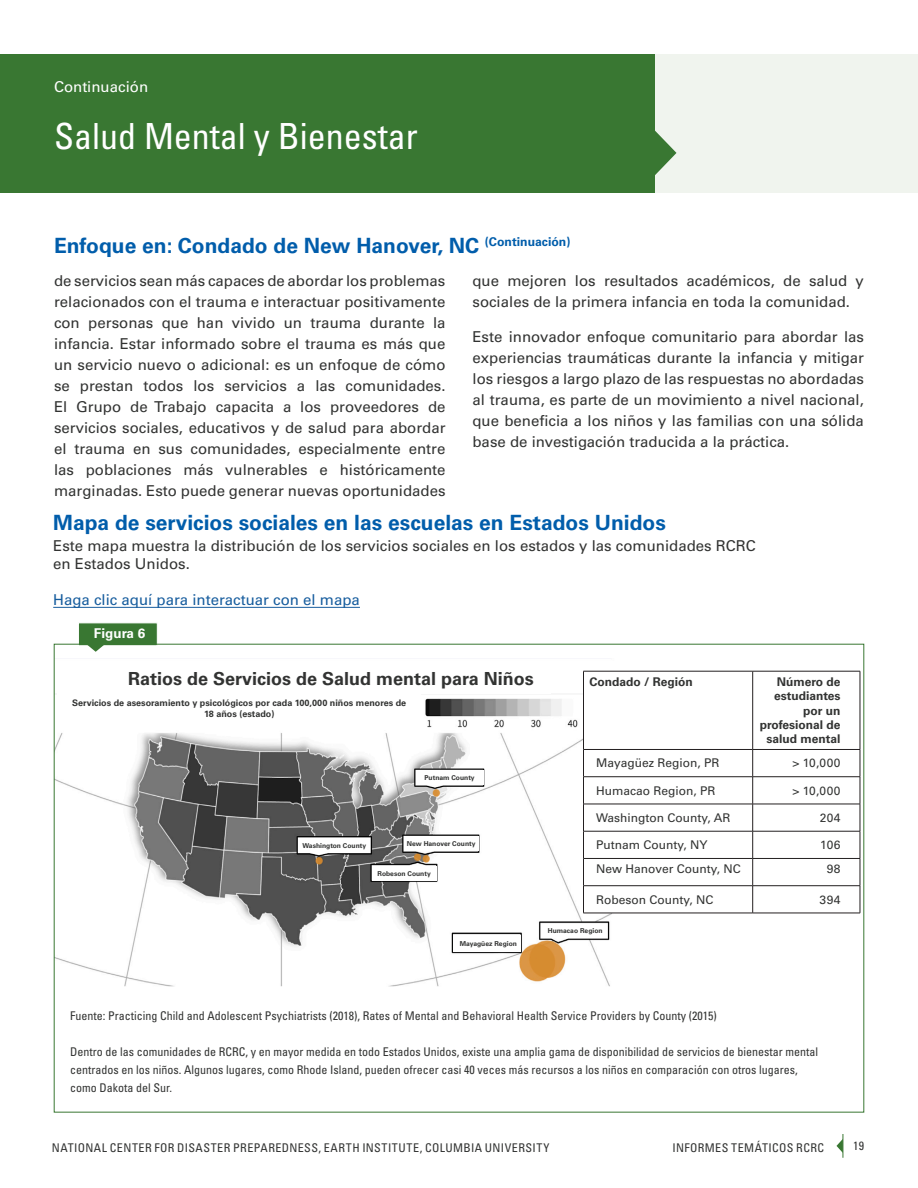
<style>
.page{position:relative;width:918px;height:1188px;background:#fff}
.page>*{position:absolute;margin:0;border:0;box-sizing:border-box;transform-origin:0 0}
.Chapter_Title_-Left{font:condensed 36px "Univers LT Std";color:#fff}
.Body_Title_L1{font:700 21px "Univers LT Std";color:#015dab}
.Body_Title_L1-2{font:700 18px "Univers LT Std";color:#323332}
.Body_Title_L1-3{font:15px/21px "Univers LT Std";color:#323332;text-align:justify}
.Body_Title_L1-4{font:15px "Univers LT Std";color:#175d9e}
.cont_d{font:15px "Univers LT Std";color:#fff}
.FIGURE_Level_1{font:700 13.5px "Univers LT Std";color:#fff}
.Body_Title_L1-5{font:condensed 12px/18px "Univers LT Std";color:#323332}
.Footnotes_for_tables{font:12px "Univers LT Std";color:#323332}
.Body_Title_L1-6{font:condensed 12px "Univers LT Std";letter-spacing:.04em;color:#323332}
.Footnotes_for_tables-2{font:700 12px/14.4px "Univers LT Std";color:#323332;text-align:right}
.Body_Title_L1-7{font:condensed 12px "Univers LT Std";letter-spacing:.035em;color:#323332}
.Body_Title_L1-8{font:700 12px "Univers LT Std";color:#323332}
.Body_Title_L1-9{font:700 9px/10.8px "Univers LT Std";color:#323332;text-align:center}
.Body_Title_L1-10{font:700 6.75px "Univers LT Std";color:#323332}
</style>
<div class="page">
<svg style="left:837px;top:1134px;width:7px;height:24px"></svg>
<div style="left:78px;top:622px;width:80px;height:24px;background:#397732;border:1px solid #fff"></div>
<svg style="left:89px;top:646px;width:14px;height:6px"></svg>
<div style="left:0;top:54px;width:918px;height:139px;background:#f0f4ee"></div>
<div style="left:0;top:54px;width:655px;height:139px;background:#397732"></div>
<svg style="left:655px;top:130px;width:21px;height:45px"></svg>
<img style="left:56px;top:670px;width:566px;height:317px">
<div style="left:111px;top:664px;width:440px;height:30px;background:#fff"></div>
<div style="left:57px;top:691px;width:364px;height:34px;background:#fff"></div>
<div style="left:299px;top:839px;width:71px;height:14px;background:#fff"></div>
<div style="left:416px;top:771px;width:67px;height:14px;background:#fff"></div>
<div style="left:404px;top:836px;width:74px;height:15px;background:#fff"></div>
<div style="left:372px;top:866px;width:64px;height:15px;background:#fff"></div>
<div style="left:453px;top:935px;width:68px;height:16px;background:#fff"></div>
<div style="left:541px;top:924px;width:66px;height:14px;background:#fff"></div>
<svg style="left:584px;top:672px;width:276px;height:241px"></svg>
<hr style="left:583px;top:671px;width:170px;height:1px;background:#231f20">
<hr style="left:583px;top:671px;width:1px;height:78px;background:#231f20">
<hr style="left:753px;top:671px;width:107px;height:1px;background:#231f20">
<hr style="left:752px;top:671px;width:1px;height:78px;background:#231f20">
<hr style="left:860px;top:671px;width:1px;height:78px;background:#231f20">
<hr style="left:583px;top:749px;width:170px;height:1px;background:#231f20">
<hr style="left:753px;top:749px;width:107px;height:1px;background:#231f20">
<hr style="left:583px;top:776px;width:170px;height:1px;background:#231f20">
<hr style="left:753px;top:776px;width:107px;height:1px;background:#231f20">
<hr style="left:583px;top:804px;width:170px;height:1px;background:#231f20">
<hr style="left:753px;top:804px;width:107px;height:1px;background:#231f20">
<hr style="left:583px;top:831px;width:170px;height:1px;background:#231f20">
<hr style="left:753px;top:831px;width:107px;height:1px;background:#231f20">
<hr style="left:583px;top:858px;width:170px;height:1px;background:#231f20">
<hr style="left:753px;top:858px;width:107px;height:1px;background:#231f20">
<hr style="left:583px;top:885px;width:170px;height:1px;background:#231f20">
<svg style="left:583px;top:750px;width:1px;height:163px"></svg>
<hr style="left:753px;top:885px;width:107px;height:1px;background:#231f20">
<svg style="left:752px;top:750px;width:1px;height:163px"></svg>
<svg style="left:860px;top:750px;width:1px;height:163px"></svg>
<hr style="left:583px;top:913px;width:170px;height:1px;background:#231f20">
<hr style="left:753px;top:913px;width:107px;height:1px;background:#231f20">
<hr style="left:53px;top:607px;width:307px;height:1px;background:#175d9e">
<p class="cont_d" style="left:54px;top:78px;width:96px">Continuación</p>
<p class="Chapter_Title_-Left" style="left:54px;top:114px;width:365px">Salud Mental y Bienestar</p>
<p class="Body_Title_L1" style="left:54px;top:233px;width:518px">Enfoque en: Condado de New Hanover, NC <sup>(Continuación)</sup></p>
<p class="Body_Title_L1-3" style="left:54px;top:271px;width:393px">de servicios sean más capaces de abordar los problemas relacionados con el trauma e interactuar positivamente con personas que han vivido un trauma durante la infancia. Estar informado sobre el trauma es más que un servicio nuevo o adicional: es un enfoque de cómo se prestan todos los servicios a las comunidades.<br>El Grupo de Trabajo capacita a los proveedores de servicios sociales, educativos y de salud para abordar el trauma en sus comunidades, especialmente entre las poblaciones más vulnerables e históricamente marginadas. Esto puede generar nuevas oportunidades</p>
<p class="Body_Title_L1-3" style="left:472px;top:271px;width:393px">que mejoren los resultados académicos, de salud y sociales de la primera infancia en toda la comunidad.</p>
<p class="Body_Title_L1-3" style="left:472px;top:326px;width:393px">Este innovador enfoque comunitario para abordar las experiencias traumáticas durante la infancia y mitigar los riesgos a largo plazo de las respuestas no abordadas al trauma, es parte de un movimiento a nivel nacional, que beneficia a los niños y las familias con una sólida base de investigación traducida a la práctica.</p>
<p class="Body_Title_L1" style="left:53px;top:510px;width:614px">Mapa de servicios sociales en las escuelas en Estados Unidos</p>
<p class="Body_Title_L1-3" style="left:53px;top:536px;width:704px;line-height:18px">Este mapa muestra la distribución de los servicios sociales en los estados y las comunidades RCRC en Estados Unidos.</p>
<p class="Body_Title_L1-4" style="left:53px;top:591px;width:308px">Haga clic aquí para interactuar con el mapa</p>
<p class="FIGURE_Level_1" style="left:94px;top:625px;width:53px">Figura 6</p>
<p class="Body_Title_L1-2" style="left:128px;top:669px;width:407px">Ratios de Servicios de Salud mental para Niños</p>
<p class="Body_Title_L1-9" style="left:72px;top:697px;width:335px">Servicios de asesoramiento y psicológicos por cada 100,000 niños menores de<br>18 años (estado)</p>
<p class="Body_Title_L1-10" style="left:424px;top:774px;width:52px">Putnam County</p>
<p class="Body_Title_L1-10" style="left:303px;top:842px;width:65px">Washington County</p>
<p class="Body_Title_L1-10" style="left:407px;top:840px;width:70px">New Hanover County</p>
<p class="Body_Title_L1-10" style="left:378px;top:870px;width:55px">Robeson County</p>
<p class="Body_Title_L1-10" style="left:460px;top:939px;width:59px">Mayagüez Region</p>
<p class="Body_Title_L1-8" style="left:590px;top:675px;width:105px">Condado / Región</p>
<p class="Footnotes_for_tables-2" style="left:760px;top:675px;width:82px">Número de estudiantes por un profesional de salud mental</p>
<p class="Footnotes_for_tables" style="left:596px;top:756px;width:125px">Mayagüez Region, PR</p>
<p class="Footnotes_for_tables" style="left:793px;top:756px;width:49px">&gt; 10,000</p>
<p class="Footnotes_for_tables" style="left:596px;top:783px;width:121px">Humacao Region, PR</p>
<p class="Footnotes_for_tables" style="left:793px;top:783px;width:49px">&gt; 10,000</p>
<p class="Footnotes_for_tables" style="left:596px;top:811px;width:136px">Washington County, AR</p>
<p class="Footnotes_for_tables" style="left:820px;top:811px;width:22px">204</p>
<p class="Footnotes_for_tables" style="left:596px;top:838px;width:113px">Putnam County, NY</p>
<p class="Footnotes_for_tables" style="left:820px;top:838px;width:22px">106</p>
<p class="Footnotes_for_tables" style="left:596px;top:862px;width:146px">New Hanover County, NC</p>
<p class="Footnotes_for_tables" style="left:827px;top:862px;width:15px">98</p>
<p class="Footnotes_for_tables" style="left:596px;top:892px;width:119px">Robeson County, NC</p>
<p class="Footnotes_for_tables" style="left:820px;top:892px;width:22px">394</p>
<p class="Body_Title_L1-10" style="left:548px;top:927px;width:56px">Humacao Region</p>
<p class="Body_Title_L1-5" style="left:70px;top:1006px;width:648px">Fuente: Practicing Child and Adolescent Psychiatrists (2018), Rates of Mental and Behavioral Health Service Providers by County (2015)</p>
<p class="Body_Title_L1-5" style="left:70px;top:1042px;width:749px">Dentro de las comunidades de RCRC, y en mayor medida en todo Estados Unidos, existe una amplia gama de disponibilidad de servicios de bienestar mental centrados en los niños. Algunos lugares, como Rhode Island, pueden ofrecer casi 40 veces más recursos a los niños en comparación con otros lugares, como Dakota del Sur.</p>
<p class="Body_Title_L1-6" style="left:52px;top:1140px;width:499px">NATIONAL CENTER FOR DISASTER PREPAREDNESS, EARTH INSTITUTE, COLUMBIA UNIVERSITY</p>
<p class="Body_Title_L1-7" style="left:672px;top:1140px;width:153px">INFORMES TEMÁTICOS RCRC</p>
<p class="Body_Title_L1-5" style="left:853px;top:1137px;width:12px">19</p>
</div>
